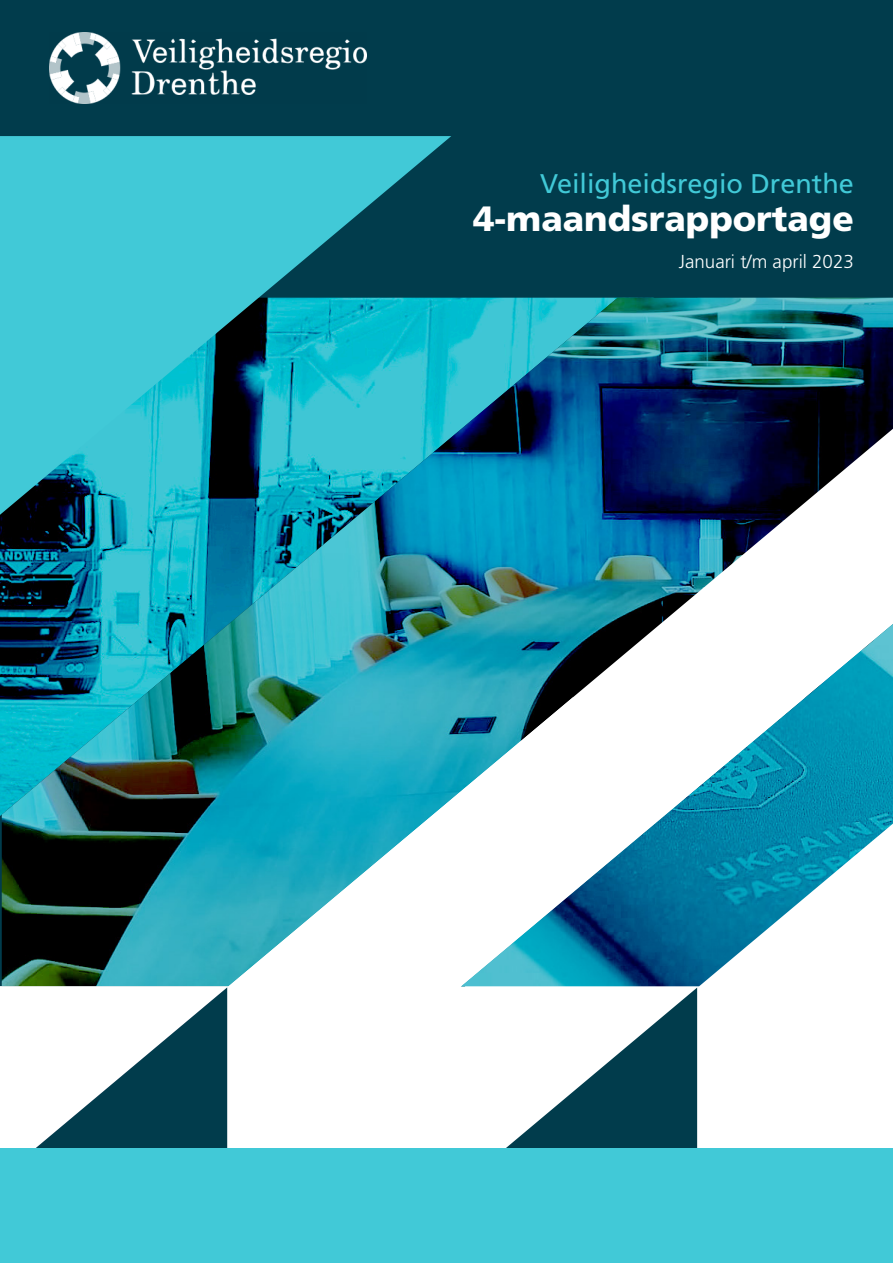
<style>
.page{position:relative;width:893px;height:1263px;background:#fff}
.page>*{position:absolute;margin:0;border:0;box-sizing:border-box;transform-origin:0 0}
.t1{font:900 35.1px "Frutiger LT Std";color:#fff}
.t2{font:27px "Frutiger LT Std";color:#41c9d7}
.t3{font:300 18.75px "Frutiger LT Std";color:#fff}
</style>
<div class="page">
<div style="left:0;top:0;width:893px;height:306px;background:#013c4c"></div>
<img style="left:49px;top:32px;width:318px;height:71px">
<img style="left:451px;top:298px;width:442px;height:131px">
<img style="left:2px;top:429px;width:891px;height:268px">
<svg style="left:2px;top:697px;width:470px;height:290px"></svg>
<svg style="left:0;top:986px;width:229px;height:162px"></svg>
<svg style="left:506px;top:987px;width:191px;height:161px"></svg>
<img style="left:461px;top:624px;width:432px;height:362px">
<svg style="left:0;top:136px;width:451px;height:379px;background:#2aa9b9"></svg>
<div style="left:0;top:1148px;width:893px;height:115px;background:#41c9d7"></div>
<p class="t2" style="left:540px;top:168px;width:315px">Veiligheidsregio Drenthe</p>
<p class="t1" style="left:473px;top:197px;width:382px">4-maandsrapportage</p>
<p class="t3" style="left:679px;top:251px;width:177px">Januari t/m april 2023</p>
</div>
